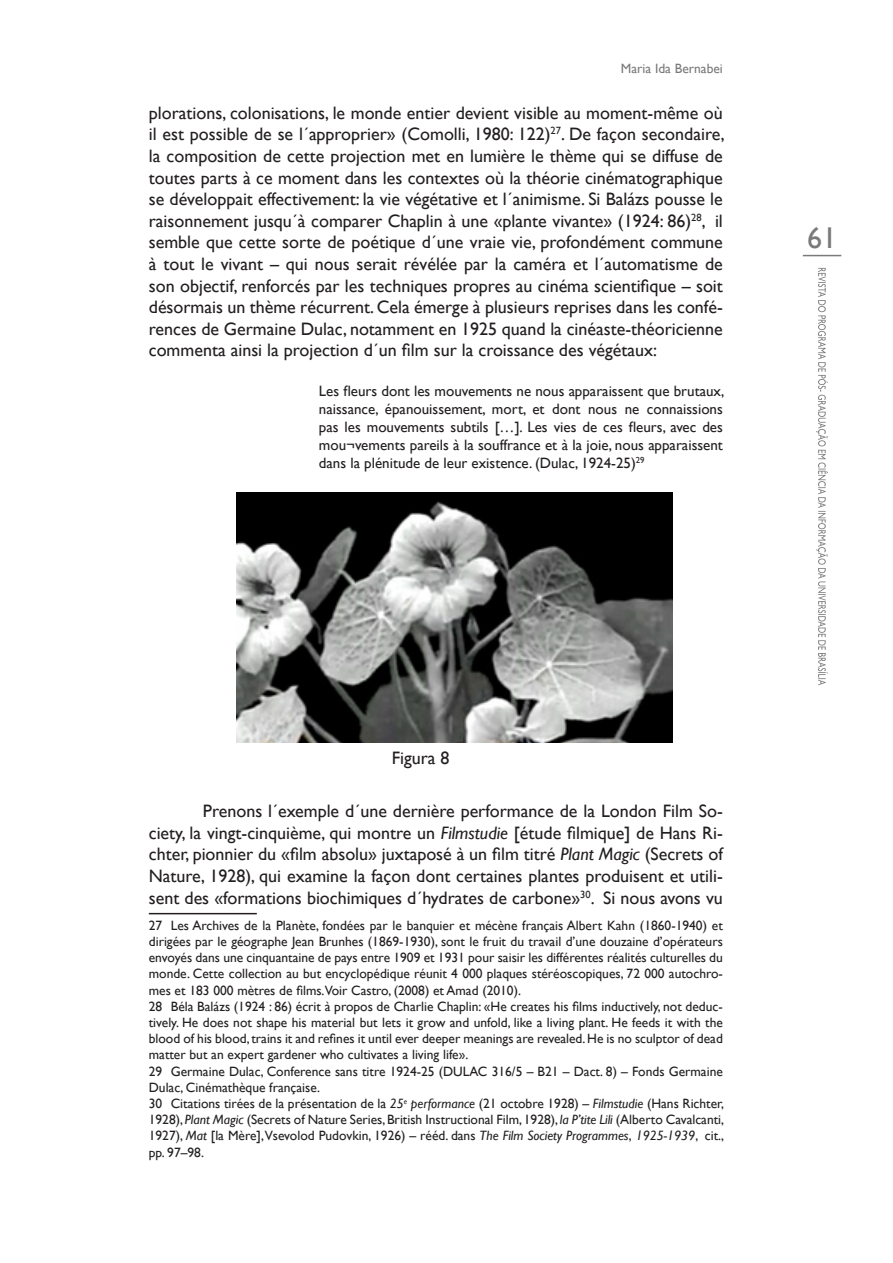
<style>
.page{position:relative;width:893px;height:1263px;background:#fff}
.page>*{position:absolute;margin:0;border:0;box-sizing:border-box;transform-origin:0 0}
.t1{font:30px "Gill Sans";color:#797a79}
.t2{font:18px/21.6px "Gill Sans";color:#231f20;text-align:justify}
.t3{font:15px/18px "Gill Sans";color:#231f20;text-align:justify}
.t4{font:13.5px/16.2px "Gill Sans";color:#231f20}
.t5{font:13.5px "Gill Sans";color:#797a79}
.s1{font-style:italic}
</style>
<div class="page">
<svg style="left:816px;top:268px;width:12px;height:417px"></svg>
<hr style="left:803px;top:255px;width:38px;height:1px;background:#797a79">
<hr style="left:149px;top:913px;width:108px;height:1px;background:#231f20">
<img style="left:236px;top:493px;width:436px;height:250px">
<p class="t5" style="left:621px;top:61px;width:104px">Maria Ida Bernabei</p>
<p class="t2" style="left:149px;top:102px;width:577px">plorations, colonisations, le monde entier devient visible au moment-même où il est possible de se l´approprier» (Comolli, 1980: 122)<sup>27</sup>. De façon secondaire, la composition de cette projection met en lumière le thème qui se diffuse de toutes parts à ce moment dans les contextes où la théorie cinématographique se développait effectivement: la vie végétative et l´animisme. Si Balázs pousse le raisonnement jusqu´à comparer Chaplin à une «plante vivante» (1924: 86)<sup>28</sup>, il semble que cette sorte de poétique d´une vraie vie, profondément commune à tout le vivant – qui nous serait révélée par la caméra et l´automatisme de son objectif, renforcés par les techniques propres au cinéma scientifique – soit désormais un thème récurrent. Cela émerge à plusieurs reprises dans les confé&shy;rences de Germaine Dulac, notamment en 1925 quand la cinéaste-théoricienne commenta ainsi la projection d´un film sur la croissance des végétaux:</p>
<p class="t3" style="left:319px;top:382px;width:407px">Les fleurs dont les mouvements ne nous apparaissent que brutaux, naissance, épanouissement, mort, et dont nous ne connaissions pas les mouvements subtils […]. Les vies de ces fleurs, avec des mou¬vements pareils à la souffrance et à la joie, nous apparaissent dans la plénitude de leur existence. (Dulac, 1924-25)<sup>29</sup></p>
<h1 class="t1" style="left:807px;top:221px;width:31px">61</h1>
<h2 class="t2" style="left:392px;top:747px;width:59px">Figura 8</h2>
<p class="t2" style="left:149px;top:801px;width:576px;text-indent:54px">Prenons l´exemple d´une dernière performance de la London Film So&shy;ciety, la vingt-cinquième, qui montre un <span class="s1">Filmstudie</span> [étude filmique] de Hans Ri&shy;chter, pionnier du «film absolu» juxtaposé à un film titré <span class="s1">Plant Magic</span> (Secrets of Nature, 1928), qui examine la façon dont certaines plantes produisent et utili&shy;sent des «formations biochimiques d´hydrates de carbone»<sup>30</sup>. Si nous avons vu</p>
<p class="t4" style="left:149px;top:917px;width:577px">27 Les Archives de la Planète, fondées par le banquier et mécène français Albert Kahn (1860-1940) et dirigées par le géographe Jean Brunhes (1869-1930), sont le fruit du travail d’une douzaine d’opérateurs envoyés dans une cinquantaine de pays entre 1909 et 1931 pour saisir les différentes réalités culturelles du monde. Cette collection au but encyclopédique réunit 4 000 plaques stéréoscopiques, 72 000 autochro&shy;mes et 183 000 mètres de films.Voir Castro, (2008) et Amad (2010).<br>28 Béla Balázs (1924 : 86) écrit à propos de Charlie Chaplin: «He creates his films inductively, not deduc&shy;tively. He does not shape his material but lets it grow and unfold, like a living plant. He feeds it with the blood of his blood, trains it and refines it until ever deeper meanings are revealed. He is no sculptor of dead matter but an expert gardener who cultivates a living life».<br>29 Germaine Dulac, Conference sans titre 1924-25 (DULAC 316/5 – B21 – Dact. 8) – Fonds Germaine Dulac, Cinémathèque française.<br>30 Citations tirées de la présentation de la <span class="s1">25</span><sup>e</sup> <span class="s1">performance</span> (21 octobre 1928) – <span class="s1">Filmstudie</span> (Hans Richter, 1928), <span class="s1">Plant Magic</span> (Secrets of Nature Series, British Instructional Film, 1928), <span class="s1">la P’tite Lili</span> (Alberto Cavalcanti, 1927), <span class="s1">Mat</span> [la Mère],Vsevolod Pudovkin, 1926) – rééd. dans <span class="s1">The Film Society Programmes</span>, <span class="s1">1925-1939</span>, cit., pp. 97–98.</p>
</div>
